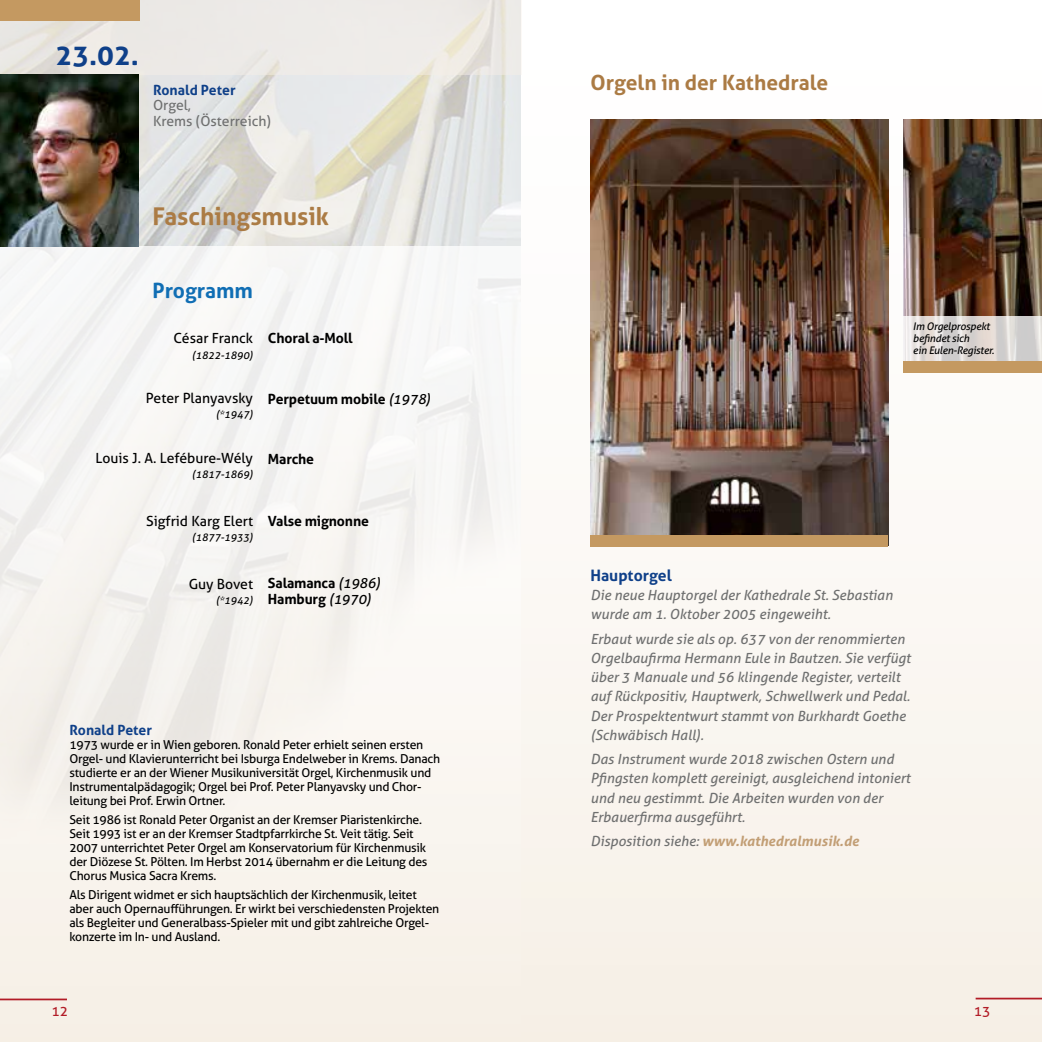
<style>
.page{position:relative;width:1042px;height:1042px;background:#fff}
.page>*{position:absolute;margin:0;border:0;box-sizing:border-box;transform-origin:0 0}
.t1{font:700 28px "Aller";color:#0f4089}
.t2{font:700 24.5px "Aller";color:#ab7b44}
.t3{font:700 21px "Aller";color:#ab7b44}
.t4{font:700 21px "Aller";color:#106eb4}
.t5{font:700 15.75px "Aller";color:#0f4089}
.t6{font:italic 14px/19.2px "Aller";color:#6f7070}
.t7{font:700 14px/15.8px "Aller";letter-spacing:-.01em;color:#000}
.t8{font:14px "Aller";color:#000}
.t9{font:italic 700 14px "Aller";color:#c29e75}
.t10{font:14px/15.8px "Aller";color:#6f7070}
.t11{font:700 14px "Aller";color:#0f4089}
.t12{font:14px "Aller";color:#b21c27}
.t13{font:12.25px/14px "Aller";letter-spacing:-.02em;color:#000}
.t14{font:italic 10.5px/12.2px "Aller";letter-spacing:-.02em;color:#000}
.t15{font:italic 10.5px "Aller";color:#000}
.s1{font-weight:400;font-style:italic}
.s2{font-weight:400;color:#6f7070}
</style>
<div class="page">
<div style="left:521px;top:0;width:521px;height:1042px;background:linear-gradient(to right,#faf7f2,#faf6f1)"></div>
<img style="left:139px;top:74px;width:382px;height:173px">
<svg style="left:0;top:0;width:521px;height:74px;fill:#edeae7"></svg>
<div style="left:0;top:0;width:140px;height:20px;background:#c49961"></div>
<div style="left:0;top:247px;width:521px;height:795px;background:#f7f4ef"></div>
<img style="left:0;top:74px;width:139px;height:173px">
<img style="left:903px;top:119px;width:139px;height:197px">
<svg style="left:903px;top:316px;width:139px;height:45px"></svg>
<hr style="left:0;top:998px;width:67px;height:2px;background:#b21c27">
<hr style="left:975px;top:997px;width:67px;height:2px;background:#b21c27">
<img style="left:590px;top:119px;width:298px;height:417px">
<div style="left:590px;top:536px;width:298px;height:11px;background:#c49961"></div>
<div style="left:903px;top:361px;width:139px;height:11px;background:#c49961"></div>
<h1 class="t1" style="left:56px;top:37px;width:85px">23.02.</h1>
<p class="t11" style="left:153px;top:81px;width:84px">Ronald Peter</p>
<h3 class="t3" style="left:590px;top:69px;width:239px">Orgeln in der Kathedrale</h3>
<p class="t10" style="left:153px;top:98px;width:119px">Orgel,<br>Krems (Österreich)</p>
<h2 class="t2" style="left:153px;top:201px;width:178px">Faschingsmusik</h2>
<h3 class="t4" style="left:152px;top:277px;width:102px">Programm</h3>
<p class="t8" style="left:173px;top:329px;width:81px">César Franck</p>
<p class="t15" style="left:192px;top:348px;width:63px">(1822-1890)</p>
<p class="t8" style="left:146px;top:389px;width:109px">Peter Planyavsky</p>
<p class="t14" style="left:216px;top:408px;width:39px">(*1947)</p>
<p class="t8" style="left:95px;top:449px;width:159px">Louis J. A. Lefébure-Wély</p>
<p class="t15" style="left:192px;top:468px;width:63px">(1817-1869)</p>
<p class="t8" style="left:146px;top:512px;width:108px">Sigfrid Karg Elert</p>
<p class="t15" style="left:192px;top:531px;width:63px">(1877-1933)</p>
<p class="t8" style="left:189px;top:575px;width:66px">Guy Bovet</p>
<p class="t14" style="left:216px;top:594px;width:39px">(*1942)</p>
<p class="t7" style="left:268px;top:330px;width:86px">Choral a-Moll</p>
<p class="t7" style="left:268px;top:391px;width:164px">Perpetuum mobile <span class="s1">(1978)</span></p>
<p class="t7" style="left:268px;top:451px;width:48px">Marche</p>
<p class="t7" style="left:268px;top:513px;width:102px">Valse mignonne</p>
<p class="t7" style="left:268px;top:575px;width:114px">Salamanca <span class="s1">(1986)<br></span>Hamburg <span class="s1">(1970)</span></p>
<p class="t11" style="left:69px;top:722px;width:84px">Ronald Peter</p>
<p class="t13" style="left:69px;top:738px;width:372px">1973 wurde er in Wien geboren. Ronald Peter erhielt seinen ersten Orgel- und Klavierunterricht bei Isburga Endelweber in Krems. Danach studierte er an der Wiener Musikuniversität Orgel, Kirchenmusik und Instrumentalpädagogik; Orgel bei Prof. Peter Planyavsky und Chor&shy;leitung bei Prof. Erwin Ortner.</p>
<p class="t13" style="left:69px;top:813px;width:359px">Seit 1986 ist Ronald Peter Organist an der Kremser Piaristenkirche.<br>Seit 1993 ist er an der Kremser Stadtpfarrkirche St. Veit tätig. Seit 2007 unterrichtet Peter Orgel am Konservatorium für Kirchenmusik der Diözese St. Pölten. Im Herbst 2014 übernahm er die Leitung des Chorus Musica Sacra Krems.</p>
<p class="t13" style="left:69px;top:888px;width:371px">Als Dirigent widmet er sich hauptsächlich der Kirchenmusik, leitet aber auch Opernaufführungen. Er wirkt bei verschiedensten Projekten als Begleiter und Generalbass-Spieler mit und gibt zahlreiche Orgel&shy;konzerte im In- und Ausland.</p>
<p class="t14" style="left:913px;top:320px;width:83px">Im Orgelprospekt befindet sich<br>ein Eulen-Register.</p>
<p class="t5" style="left:590px;top:566px;width:83px">Hauptorgel</p>
<p class="t6" style="left:590px;top:585px;width:304px">Die neue Hauptorgel der Kathedrale St. Sebastian wurde am 1. Oktober 2005 ein-geweiht.</p>
<p class="t6" style="left:590px;top:629px;width:322px">Erbaut wurde sie als op. 637 von der renommierten Orgelbaufirma Hermann Eule in Bautzen. Sie verfügt über 3 Manuale und 56 klingende Register, verteilt auf Rückpositiv, Hauptwerk, Schwellwerk und Pedal.<br>Der Prospektentwurt stammt von Burkhardt Goethe (Schwäbisch Hall).</p>
<p class="t6" style="left:590px;top:749px;width:321px">Das Instrument wurde 2018 zwischen Ostern und Pfingsten komplett gereinigt, ausglei-chend intoniert und neu gestimmt. Die Arbeiten wurden von der Erbauer-firma ausgeführt.</p>
<p class="t9" style="left:590px;top:832px;width:270px"><span class="s2">Disposition siehe:</span> www.kathedralmusik.de</p>
<p class="t12" style="left:51px;top:1002px;width:18px">12</p>
<p class="t12" style="left:974px;top:1002px;width:18px">13</p>
</div>
